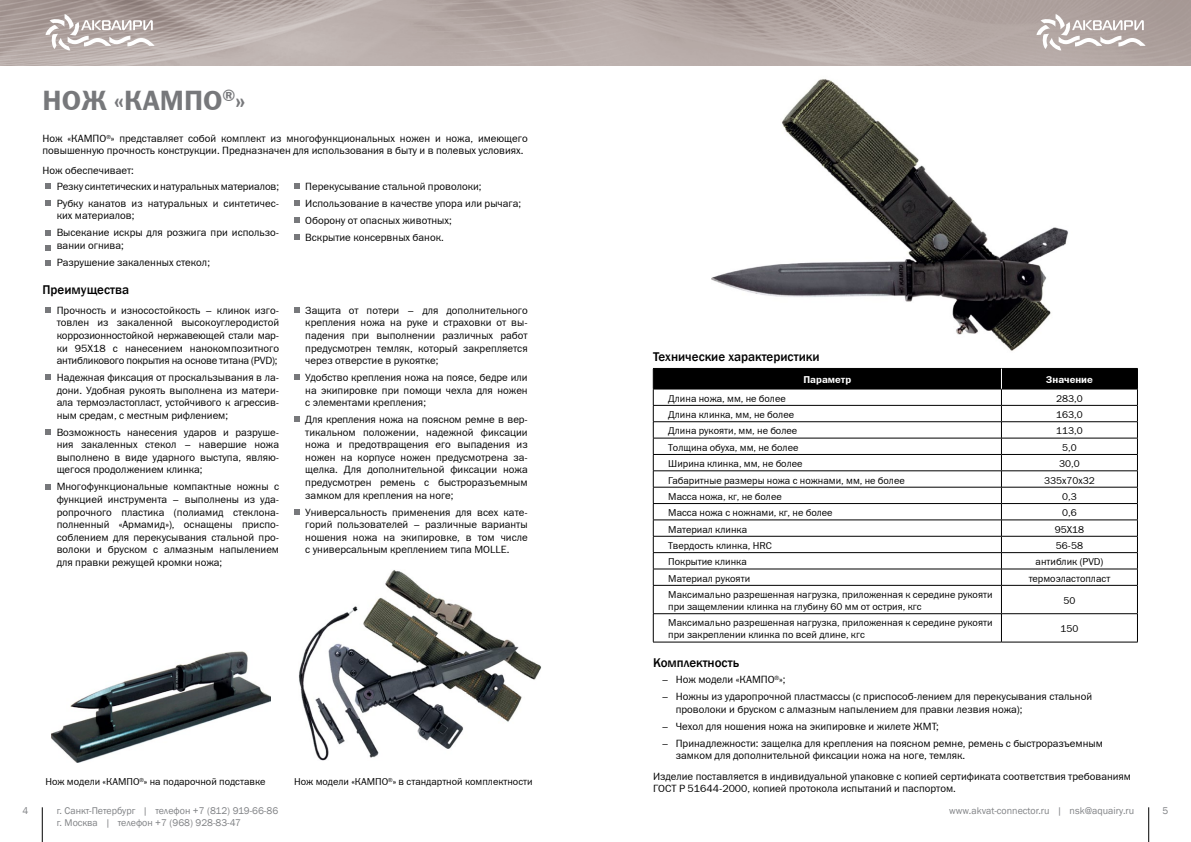
<style>
.page{position:relative;width:1191px;height:842px;background:#fff}
.page>*{position:absolute;margin:0;border:0;box-sizing:border-box;transform-origin:0 0}
.t1{font:28px "Franklin Gothic Demi C";color:#77787b}
.t2{font:500 13px "Franklin Gothic";color:#000}
.Paragraph_Style_1{font:10.5px/12.6px "Franklin Gothic Book C";color:#000;text-align:justify}
.t3{font:10px/12px "Franklin Gothic Book C";color:#000}
.t4{font:10px "Franklin Gothic";color:#808285}
.t5{font:10px "Franklin Gothic Demi C";color:#fff}
</style>
<div class="page">
<img style="left:0;top:0;width:1191px;height:65px">
<hr style="left:42px;top:807px;width:1px;height:35px;background:#000">
<svg style="left:45px;top:14px;width:110px;height:36px"></svg>
<hr style="left:1148px;top:807px;width:1px;height:35px;background:#000">
<svg style="left:1036px;top:14px;width:109px;height:36px"></svg>
<img style="left:711px;top:79px;width:357px;height:272px">
<img style="left:52px;top:651px;width:218px;height:111px">
<img style="left:298px;top:570px;width:243px;height:190px">
<svg style="left:45px;top:307px;width:6px;height:5px"></svg>
<svg style="left:45px;top:429px;width:6px;height:6px"></svg>
<svg style="left:45px;top:374px;width:6px;height:6px"></svg>
<svg style="left:45px;top:484px;width:6px;height:6px"></svg>
<svg style="left:294px;top:307px;width:5px;height:5px"></svg>
<svg style="left:294px;top:374px;width:5px;height:6px"></svg>
<svg style="left:294px;top:509px;width:5px;height:6px"></svg>
<svg style="left:294px;top:416px;width:5px;height:6px"></svg>
<svg style="left:45px;top:183px;width:6px;height:6px"></svg>
<svg style="left:45px;top:230px;width:6px;height:6px"></svg>
<svg style="left:45px;top:200px;width:6px;height:6px"></svg>
<svg style="left:45px;top:245px;width:6px;height:6px"></svg>
<svg style="left:294px;top:183px;width:5px;height:6px"></svg>
<svg style="left:294px;top:200px;width:5px;height:6px"></svg>
<svg style="left:45px;top:260px;width:6px;height:6px"></svg>
<svg style="left:294px;top:234px;width:5px;height:6px"></svg>
<svg style="left:294px;top:217px;width:5px;height:6px"></svg>
<hr style="left:653px;top:642px;width:348px;height:1px;background:#000">
<hr style="left:1001px;top:642px;width:136px;height:1px;background:#000">
<svg style="left:653px;top:368px;width:485px;height:274px"></svg>
<p class="t1" style="left:43px;top:85px;width:205px">НОЖ «КАМПО<sup>®</sup>»</p>
<p class="Paragraph_Style_1" style="left:43px;top:132px;width:487px">Нож «КАМПО<sup>®</sup>» представляет собой комплект из многофункциональных ножен и ножа, имеющего повышенную прочность конструкции. Предназначен для использования в быту и в полевых условиях.</p>
<p class="Paragraph_Style_1" style="left:43px;top:164px;width:93px">Нож обеспечивает:</p>
<p class="Paragraph_Style_1" style="left:57px;top:180px;width:224px">Резку синтетических и натуральных материалов;</p>
<p class="Paragraph_Style_1" style="left:57px;top:197px;width:224px">Рубку канатов из натуральных и синтетичес&shy;ких материалов;</p>
<p class="Paragraph_Style_1" style="left:57px;top:226px;width:224px">Высекание искры для розжига при использо&shy;вании огнива;</p>
<p class="Paragraph_Style_1" style="left:57px;top:256px;width:155px">Разрушение закаленных стекол;</p>
<p class="Paragraph_Style_1" style="left:305px;top:180px;width:178px">Перекусывание стальной проволоки;</p>
<p class="Paragraph_Style_1" style="left:305px;top:197px;width:217px">Использование в качестве упора или рычага;</p>
<p class="Paragraph_Style_1" style="left:305px;top:214px;width:148px">Оборону от опасных животных;</p>
<p class="Paragraph_Style_1" style="left:305px;top:231px;width:140px">Вскрытие консервных банок.</p>
<p class="t2" style="left:43px;top:282px;width:88px">Преимущества</p>
<p class="Paragraph_Style_1" style="left:57px;top:304px;width:224px">Прочность и износостойкость – клинок изго&shy;товлен из закаленной высокоуглеродистой коррозионностойкой нержавеющей стали мар&shy;ки 95Х18 с нанесением нанокомпозитного антибликового покрытия на основе титана (PVD);</p>
<p class="Paragraph_Style_1" style="left:57px;top:371px;width:224px">Надежная фиксация от проскальзывания в ла&shy;дони. Удобная рукоять выполнена из матери&shy;ала термоэластопласт, устойчивого к агрессив&shy;ным средам, с местным рифлением;</p>
<p class="Paragraph_Style_1" style="left:57px;top:426px;width:224px">Возможность нанесения ударов и разруше&shy;ния закаленных стекол – навершие ножа выполнено в виде ударного выступа, являю&shy;щегося продолжением клинка;</p>
<p class="Paragraph_Style_1" style="left:57px;top:480px;width:224px">Многофункциональные компактные ножны с функцией инструмента – выполнены из уда&shy;ропрочного пластика (полиамид стеклона&shy;полненный «Армамид»), оснащены приспо&shy;соблением для перекусывания стальной про&shy;волоки и бруском с алмазным напылением для правки режущей кромки ножа;</p>
<p class="Paragraph_Style_1" style="left:305px;top:304px;width:224px">Защита от потери – для дополнительного крепления ножа на руке и страховки от вы&shy;падения при выполнении различных работ предусмотрен темляк, который закрепляется через отверстие в рукоятке;</p>
<p class="Paragraph_Style_1" style="left:305px;top:371px;width:224px">Удобство крепления ножа на поясе, бедре или на экипировке при помощи чехла для ножен с элементами крепления;</p>
<p class="Paragraph_Style_1" style="left:305px;top:413px;width:224px">Для крепления ножа на поясном ремне в вер&shy;тикальном положении, надежной фиксации ножа и предотвращения его выпадения из ножен на корпусе ножен предусмотрена за&shy;щелка. Для дополнительной фиксации ножа предусмотрен ремень с быстроразъемным замком для крепления на ноге;</p>
<p class="Paragraph_Style_1" style="left:305px;top:505px;width:224px">Универсальность применения для всех кате&shy;горий пользователей – различные варианты ношения ножа на экипировке, в том числе с универсальным креплением типа MOLLE.</p>
<p class="t3" style="left:45px;top:776px;width:222px">Нож модели «КАМПО<sup>®</sup>» на подарочной подставке</p>
<p class="t3" style="left:294px;top:776px;width:240px">Нож модели «КАМПО<sup>®</sup>» в стандартной комплектности</p>
<p class="t2" style="left:653px;top:349px;width:168px">Технические характеристики</p>
<p class="t5" style="left:803px;top:374px;width:49px">Параметр</p>
<p class="t5" style="left:1046px;top:374px;width:48px">Значение</p>
<p class="t3" style="left:668px;top:392px;width:119px">Длина ножа, мм, не более</p>
<p class="t3" style="left:1056px;top:392px;width:28px">283,0</p>
<p class="t3" style="left:668px;top:408px;width:127px">Длина клинка, мм, не более</p>
<p class="t3" style="left:1056px;top:408px;width:28px">163,0</p>
<p class="t3" style="left:668px;top:425px;width:130px">Длина рукояти, мм, не более</p>
<p class="t3" style="left:1056px;top:425px;width:28px">113,0</p>
<p class="t3" style="left:668px;top:441px;width:132px">Толщина обуха, мм, не более</p>
<p class="t3" style="left:1062px;top:441px;width:16px">5,0</p>
<p class="t3" style="left:668px;top:458px;width:136px">Ширина клинка, мм, не более</p>
<p class="t3" style="left:1059px;top:458px;width:22px">30,0</p>
<p class="t3" style="left:668px;top:474px;width:238px">Габаритные размеры ножа с ножнами, мм, не более</p>
<p class="t3" style="left:1044px;top:474px;width:52px">335х70х32</p>
<p class="t3" style="left:668px;top:490px;width:115px">Масса ножа, кг, не более</p>
<p class="t3" style="left:1062px;top:490px;width:16px">0,3</p>
<p class="t3" style="left:668px;top:507px;width:166px">Масса ножа с ножнами, кг, не более</p>
<p class="t3" style="left:1062px;top:507px;width:16px">0,6</p>
<p class="t3" style="left:668px;top:523px;width:80px">Материал клинка</p>
<p class="t3" style="left:1054px;top:523px;width:31px">95Х18</p>
<p class="t3" style="left:668px;top:539px;width:105px">Твердость клинка, HRC</p>
<p class="t3" style="left:1056px;top:539px;width:29px">56-58</p>
<p class="t3" style="left:668px;top:556px;width:80px">Покрытие клинка</p>
<p class="t3" style="left:1035px;top:556px;width:69px">антиблик (PVD)</p>
<p class="t3" style="left:668px;top:572px;width:83px">Материал рукояти</p>
<p class="t3" style="left:1028px;top:572px;width:83px">термоэластопласт</p>
<p class="t3" style="left:668px;top:588px;width:326px">Максимально разрешенная нагрузка, приложенная к середине рукояти при защемлении клинка на глубину 60 мм от острия, кгс</p>
<p class="t3" style="left:1063px;top:594px;width:13px">50</p>
<p class="t3" style="left:668px;top:617px;width:326px">Максимально разрешенная нагрузка, приложенная к середине рукояти при закреплении клинка по всей длине, кгс</p>
<p class="t3" style="left:1060px;top:623px;width:19px">150</p>
<p class="t2" style="left:653px;top:654px;width:88px">Комплектность</p>
<p class="Paragraph_Style_1" style="left:661px;top:673px;width:126px">– Нож модели «КАМПО<sup>®</sup>»;</p>
<p class="Paragraph_Style_1" style="left:675px;top:690px;width:418px;text-indent:-14px">– Ножны из ударопрочной пластмассы (с приспособ-лением для перекусывания стальной проволоки и бруском с алмазным напылением для правки лезвия ножа);</p>
<p class="Paragraph_Style_1" style="left:661px;top:720px;width:279px">– Чехол для ношения ножа на экипировке и жилете ЖМТ;</p>
<p class="Paragraph_Style_1" style="left:675px;top:737px;width:429px;text-indent:-14px">– Принадлежности: защелка для крепления на поясном ремне, ремень с быстроразъемным замком для дополнительной фиксации ножа на ноге, темляк.</p>
<p class="Paragraph_Style_1" style="left:653px;top:770px;width:479px">Изделие поставляется в индивидуальной упаковке с копией сертификата соответствия требованиям<br>ГОСТ Р 51644-2000, копией протокола испытаний и паспортом.</p>
<p class="t4" style="left:57px;top:805px;width:223px">г. Санкт-Петербург | телефон +7 (812) 919-66-86</p>
<p class="t4" style="left:57px;top:817px;width:186px">г. Москва | телефон +7 (968) 928-83-47</p>
<p class="t4" style="left:22px;top:805px;width:7px">4</p>
<p class="t4" style="left:949px;top:805px;width:186px">www.akvat-connector.ru | nsk@aquairy.ru</p>
<p class="t4" style="left:1162px;top:805px;width:7px">5</p>
</div>
